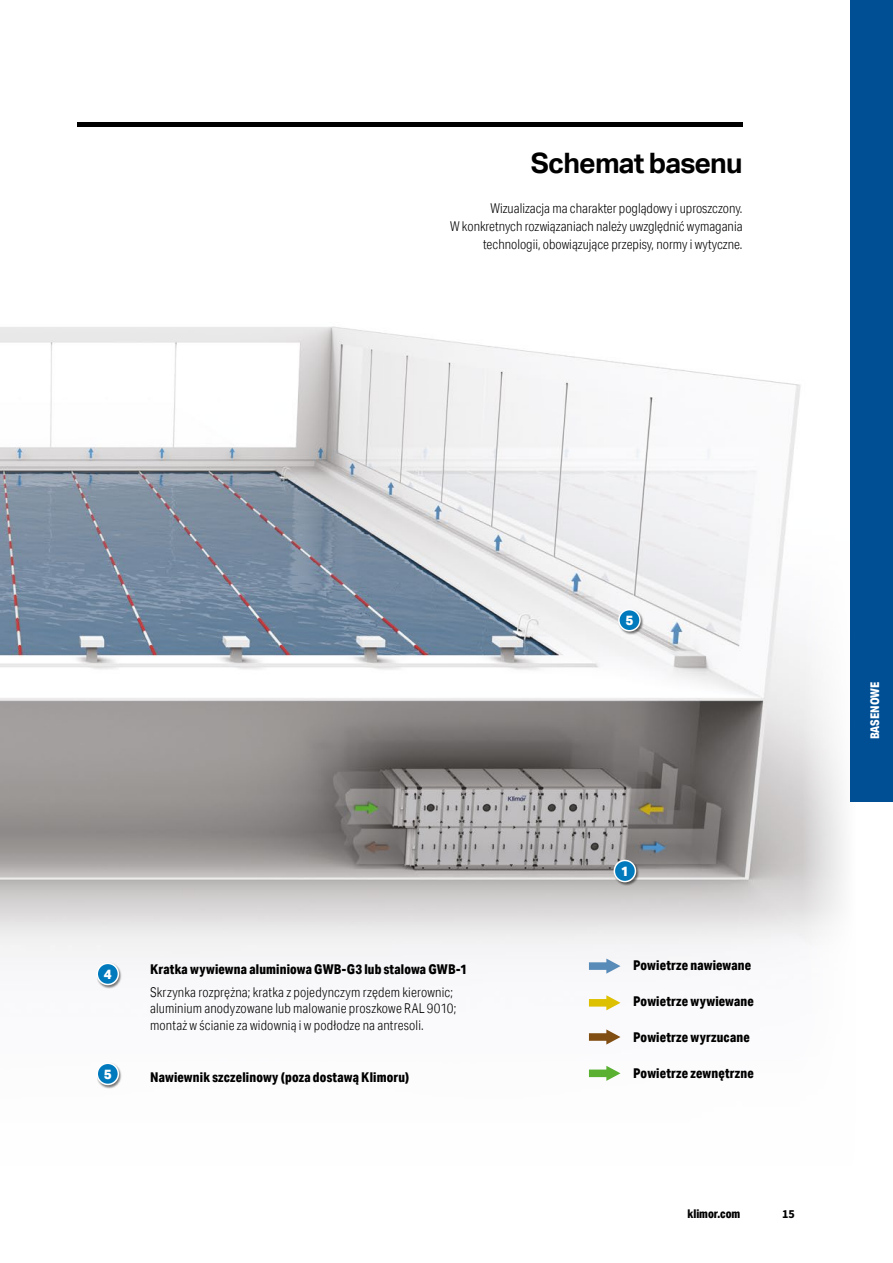
<style>
.page{position:relative;width:893px;height:1263px;background:#fff}
.page>*{position:absolute;margin:0;border:0;box-sizing:border-box;transform-origin:0 0}
.t1{font:700 28.05px "Aktiv Grotesk";letter-spacing:-.03em;color:#000}
.t2{font:300 13.5px/18px "Aktiv Grotesk Cd";letter-spacing:.005em;color:#000;text-align:right}
.t3{font:800 13.5px "Aktiv Grotesk Cd";letter-spacing:.015em;color:#000}
.t4{font:800 13.5px "Aktiv Grotesk";color:#fff}
.t5{font:800 12px "Aktiv Grotesk Cd";color:#000}
.t6{font:800 12px "Aktiv Grotesk Cd";color:#fff}
.t7{font:700 12px "Source Sans Pro";color:#000}
</style>
<div class="page">
<img style="left:0;top:126px;width:844px;height:951px">
<hr style="left:77px;top:122px;width:666px;height:4px;background:#000">
<div style="left:618px;top:608px;width:26px;height:27px;background:#000;opacity:.52"></div>
<div style="left:619px;top:610px;width:21px;height:21px;background:#007abc;border-radius:50%"></div>
<div style="left:618px;top:609px;width:23px;height:22px;border:2px solid #fff;border-radius:50%"></div>
<div style="left:97px;top:962px;width:25px;height:27px;background:#000;opacity:.52"></div>
<div style="left:97px;top:963px;width:21px;height:21px;background:#007abc;border-radius:50%"></div>
<div style="left:96px;top:963px;width:23px;height:22px;border:2px solid #fff;border-radius:50%"></div>
<div style="left:97px;top:1062px;width:25px;height:27px;background:#000;opacity:.52"></div>
<div style="left:97px;top:1063px;width:21px;height:21px;background:#007abc;border-radius:50%"></div>
<div style="left:96px;top:1062px;width:23px;height:23px;border:2px solid #fff;border-radius:50%"></div>
<div style="left:614px;top:859px;width:26px;height:27px;background:#000;opacity:.52"></div>
<div style="left:614px;top:860px;width:21px;height:21px;background:#007abc;border-radius:50%"></div>
<div style="left:614px;top:860px;width:22px;height:22px;border:2px solid #fff;border-radius:50%"></div>
<svg style="left:589px;top:958px;width:31px;height:16px"></svg>
<svg style="left:589px;top:995px;width:31px;height:15px"></svg>
<svg style="left:589px;top:1029px;width:31px;height:15px"></svg>
<svg style="left:589px;top:1066px;width:31px;height:15px"></svg>
<div style="left:850px;top:0;width:43px;height:158px;background:#004f94"></div>
<div style="left:850px;top:158px;width:43px;height:158px;background:#004f94"></div>
<div style="left:850px;top:316px;width:43px;height:158px;background:#004f94"></div>
<div style="left:850px;top:474px;width:43px;height:157px;background:#004f94"></div>
<div style="left:850px;top:631px;width:43px;height:158px;background:#004f94"></div>
<div style="left:850px;top:789px;width:43px;height:13px;background:#004f94"></div>
<h1 class="t1" style="left:531px;top:147px;width:213px">Schemat basenu</h1>
<p class="t2" style="left:450px;top:199px;width:294px">Wizualizacja ma charakter poglądowy i uproszczony.<br>W konkretnych rozwiązaniach należy uwzględnić wymagania technologii, obowiązujące przepisy, normy i wytyczne.</p>
<p class="t4" style="left:104px;top:965px;width:9px">4</p>
<p class="t4" style="left:104px;top:1065px;width:9px">5</p>
<p class="t3" style="left:150px;top:961px;width:318px">Kratka wywiewna aluminiowa GWB-G3 lub stalowa GWB-1</p>
<p class="t2" style="left:150px;top:984px;width:308px;line-height:16.5px;text-align:left">Skrzynka rozprężna; kratka z pojedynczym rzędem kierownic; aluminium anodyzowane lub malowanie proszkowe RAL 9010; montaż w ścianie za widownią i w podłodze na antresoli.</p>
<p class="t3" style="left:150px;top:1068px;width:261px">Nawiewnik szczelinowy (poza dostawą Klimoru)</p>
<p class="t4" style="left:625px;top:611px;width:9px">5</p>
<p class="t4" style="left:621px;top:862px;width:9px">1</p>
<p class="t3" style="left:633px;top:957px;width:119px">Powietrze nawiewane</p>
<p class="t3" style="left:633px;top:993px;width:122px">Powietrze wywiewane</p>
<p class="t3" style="left:633px;top:1029px;width:118px">Powietrze wyrzucane</p>
<p class="t3" style="left:633px;top:1065px;width:122px">Powietrze zewnętrzne</p>
<p class="t5" style="left:687px;top:1206px;width:54px">klimor.com</p>
<p class="t7" style="left:782px;top:1206px;width:14px">15</p>
<p class="t6" style="left:867px;top:739px;width:59px;rotate:-90deg">BASENOWE</p>
</div>
